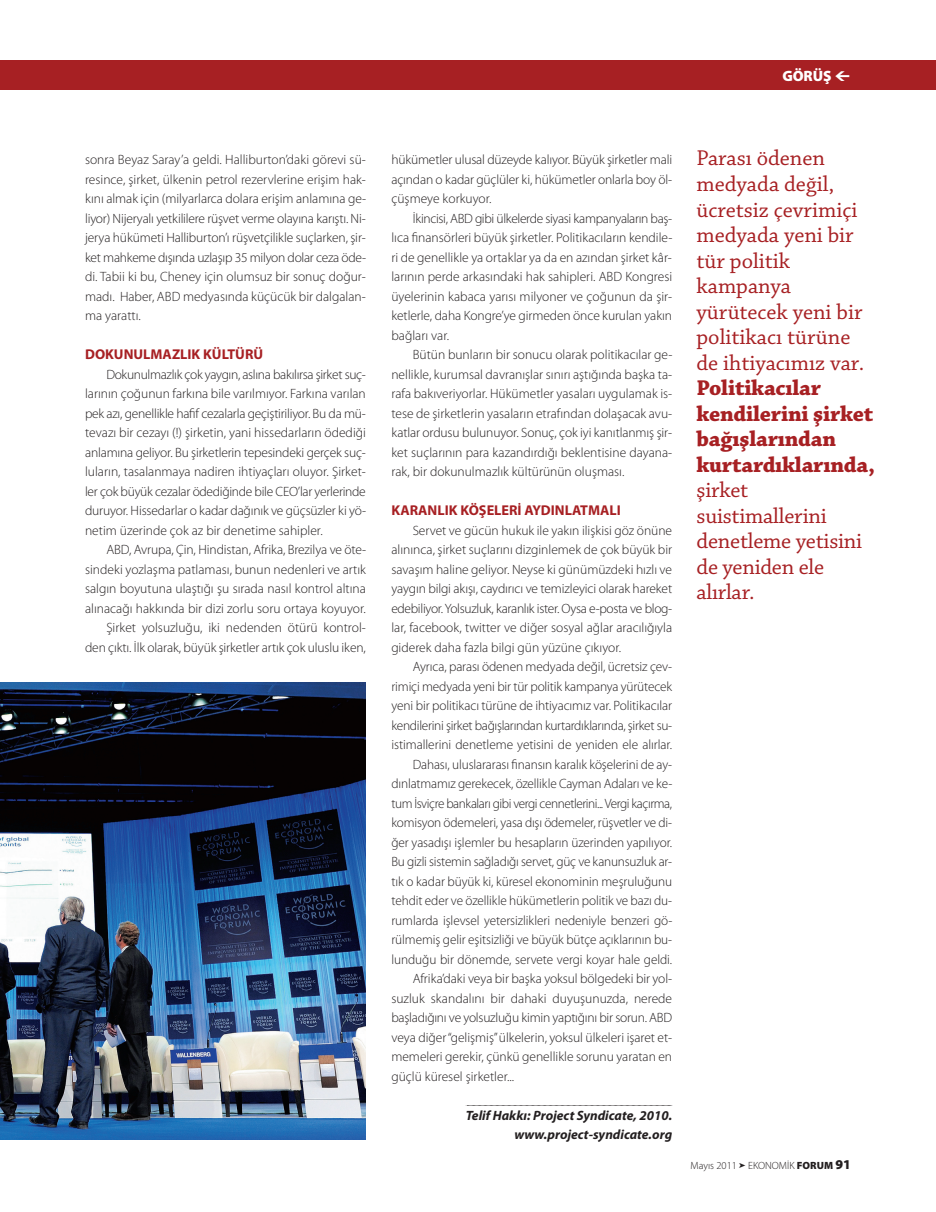
<style>
.page{position:relative;width:936px;height:1212px;background:#fff}
.page>*{position:absolute;margin:0;border:0;box-sizing:border-box;transform-origin:0 0}
.t1{font:22.5px/25.5px "Chaparral Pro";color:#a72023}
.t2{font:700 22.5px/25.5px "Chaparral Pro";letter-spacing:-.01em;color:#a72023}
.t3{font:900 15px "Myriad Pro";letter-spacing:-.005em;color:#fff}
.t4{font:700 14.25px "Myriad Pro";color:#a72023}
.t5{font:300 13.5px/19.5px "Myriad Pro";letter-spacing:-.005em;color:#231f20;text-align:justify}
.t6{font:italic 700 13.5px/19.5px "Myriad Pro";color:#231f20;text-align:right}
.t7{font:300 13.5px "Myriad Pro";letter-spacing:-.025em;color:#231f20}
.t8{font:300 13.5px "Myriad Pro";letter-spacing:-.035em;color:#231f20}
.t9{font:300 10.5px "Myriad Pro";color:#231f20}
.s1{font-weight:900}
.s2{font-weight:900;font-size:13.5px}
</style>
<div class="page">
<div style="left:0;top:60px;width:935px;height:30px;background:#a72023"></div>
<svg style="left:466px;top:1105px;width:206px;height:1px"></svg>
<img style="left:0;top:682px;width:366px;height:458px">
<p class="t3" style="left:782px;top:67px;width:51px">GÖRÜŞ</p>
<p class="t5" style="left:85px;top:151px;width:282px">sonra Beyaz Saray’a geldi. Halliburton’daki görevi sü&shy;resince, şirket, ülkenin petrol rezervlerine erişim hak&shy;kını almak için (milyarlarca dolara erişim anlamına ge&shy;liyor) Nijeryalı yetkililere rüşvet verme olayına karıştı. Ni&shy;jerya hükümeti Halliburton’ı rüşvetçilikle suçlarken, şir&shy;ket mahkeme dışında uzlaşıp 35 milyon dolar ceza öde&shy;di. Tabii ki bu, Cheney için olumsuz bir sonuç doğur&shy;madı. Haber, ABD medyasında küçücük bir dalgalan&shy;ma yarattı.</p>
<p class="t4" style="left:85px;top:346px;width:180px">DOKUNULMAZLIK KÜLTÜRÜ</p>
<p class="t5" style="left:85px;top:365px;width:282px;text-indent:21px">Dokunulmazlık çok yaygın, aslına bakılırsa şirket suç&shy;larının çoğunun farkına bile varılmıyor. Farkına varılan pek azı, genellikle hafif cezalarla geçiştiriliyor. Bu da mü&shy;tevazı bir cezayı (!) şirketin, yani hissedarların ödediği anlamına geliyor. Bu şirketlerin tepesindeki gerçek suç&shy;luların, tasalanmaya nadiren ihtiyaçları oluyor. Şirket&shy;ler çok büyük cezalar ödediğinde bile CEO’lar yerlerinde duruyor. Hissedarlar o kadar dağınık ve güçsüzler ki yö&shy;netim üzerinde çok az bir denetime sahipler.</p>
<p class="t5" style="left:85px;top:541px;width:283px;text-align:right">ABD, Avrupa, Çin, Hindistan, Afrika, Brezilya ve öte&shy;sindeki yozlaşma patlaması, bunun nedenleri ve artık salgın boyutuna ulaştığı şu sırada nasıl kontrol altına alınacağı hakkında bir dizi zorlu soru ortaya koyuyor.<br>Şirket yolsuzluğu, iki nedenden ötürü kontrol&shy;den çıktı. İlk olarak, büyük şirketler artık çok uluslu iken,</p>
<p class="t5" style="left:391px;top:151px;width:282px">hükümetler ulusal düzeyde kalıyor. Büyük şirketler mali açından o kadar güçlüler ki, hükümetler onlarla boy öl&shy;çüşmeye korkuyor.</p>
<p class="t5" style="left:391px;top:209px;width:282px;text-indent:21px">İkincisi, ABD gibi ülkelerde siyasi kampanyaların baş&shy;lıca finansörleri büyük şirketler. Politikacıların kendile&shy;ri de genellikle ya ortaklar ya da en azından şirket kâr&shy;larının perde arkasındaki hak sahipleri. ABD Kongresi üyelerinin kabaca yarısı milyoner ve çoğunun da şir&shy;ketlerle, daha Kongre’ye girmeden önce kurulan yakın bağları var.</p>
<p class="t5" style="left:391px;top:346px;width:282px;text-indent:21px">Bütün bunların bir sonucu olarak politikacılar ge&shy;nellikle, kurumsal davranışlar sınırı aştığında başka ta&shy;rafa bakıveriyorlar. Hükümetler yasaları uygulamak is&shy;tese de şirketlerin yasaların etrafından dolaşacak avu&shy;katlar ordusu bulunuyor. Sonuç, çok iyi kanıtlanmış şir&shy;ket suçlarının para kazandırdığı beklentisine dayana&shy;rak, bir dokunulmazlık kültürünün oluşması.</p>
<p class="t4" style="left:391px;top:502px;width:231px">KARANLIK KÖŞELERİ AYDINLATMALI</p>
<p class="t5" style="left:391px;top:521px;width:282px;text-indent:21px">Servet ve gücün hukuk ile yakın ilişkisi göz önüne alınınca, şirket suçlarını dizginlemek de çok büyük bir savaşım haline geliyor. Neyse ki günümüzdeki hızlı ve yaygın bilgi akışı, caydırıcı ve temizleyici olarak hareket edebiliyor. Yolsuzluk, karanlık ister. Oysa e-posta ve blog&shy;lar, facebook, twitter ve diğer sosyal ağlar aracılığıyla giderek daha fazla bilgi gün yüzüne çıkıyor.</p>
<p class="t5" style="left:412px;top:658px;width:261px">Ayrıca, parası ödenen medyada değil, ücretsiz çev-</p>
<p class="t5" style="left:391px;top:677px;width:282px">rimiçi medyada yeni bir tür politik kampanya yürütecek</p>
<p class="t5" style="left:391px;top:697px;width:282px">yeni bir politikacı türüne de ihtiyacımız var. Politikacılar</p>
<p class="t7" style="left:391px;top:720px;width:282px">kendilerini şirket bağışlarından kurtardıklarında, şirket su-</p>
<p class="t5" style="left:391px;top:736px;width:282px">istimallerini denetleme yetisini de yeniden ele alırlar.</p>
<p class="t5" style="left:412px;top:755px;width:261px">Dahası, uluslararası finansın karalık köşelerini de ay-</p>
<p class="t5" style="left:391px;top:775px;width:282px">dınlatmamız gerekecek, özellikle Cayman Adaları ve ke-</p>
<p class="t8" style="left:391px;top:798px;width:282px">tum İsviçre bankaları gibi vergi cennetlerini... Vergi kaçırma,</p>
<p class="t5" style="left:391px;top:814px;width:282px">komisyon ödemeleri, yasa dışı ödemeler, rüşvetler ve di-</p>
<p class="t5" style="left:391px;top:833px;width:282px">ğer yasadışı işlemler bu hesapların üzerinden yapılıyor.</p>
<p class="t5" style="left:391px;top:853px;width:282px">Bu gizli sistemin sağladığı servet, güç ve kanunsuzluk ar-</p>
<p class="t5" style="left:391px;top:872px;width:282px">tık o kadar büyük ki, küresel ekonominin meşruluğunu</p>
<p class="t5" style="left:391px;top:892px;width:282px">tehdit eder ve özellikle hükümetlerin politik ve bazı du-</p>
<p class="t5" style="left:391px;top:911px;width:282px">rumlarda işlevsel yetersizlikleri nedeniyle benzeri gö-</p>
<p class="t5" style="left:391px;top:931px;width:282px">rülmemiş gelir eşitsizliği ve büyük bütçe açıklarının bu-</p>
<p class="t5" style="left:391px;top:950px;width:282px">lunduğu bir dönemde, servete vergi koyar hale geldi.</p>
<p class="t5" style="left:412px;top:970px;width:261px">Afrika’daki veya bir başka yoksul bölgedeki bir yol-</p>
<p class="t5" style="left:391px;top:989px;width:282px">suzluk skandalını bir dahaki duyuşunuzda, nerede</p>
<p class="t5" style="left:391px;top:1009px;width:282px">başladığını ve yolsuzluğu kimin yaptığını bir sorun. ABD</p>
<p class="t5" style="left:391px;top:1028px;width:282px">veya diğer “gelişmiş” ülkelerin, yoksul ülkeleri işaret et-</p>
<p class="t5" style="left:391px;top:1048px;width:282px">memeleri gerekir, çünkü genellikle sorunu yaratan en</p>
<p class="t5" style="left:391px;top:1067px;width:124px">güçlü küresel şirketler...</p>
<p class="t6" style="left:466px;top:1106px;width:208px">Telif Hakkı: Project Syndicate, 2010. www.project-syndicate.org</p>
<h1 class="t1" style="left:696px;top:145px;width:169px">Parası ödenen medyada değil, ücretsiz çevrimiçi medyada yeni bir tür politik kampanya yürütecek yeni bir politikacı türüne de ihtiyacımız var.</h1>
<h1 class="t2" style="left:696px;top:377px;width:180px">Politikacılar kendilerini şirket bağışlarından kurtardıklarında,</h1>
<h1 class="t1" style="left:696px;top:476px;width:167px">şirket suistimallerini denetleme yetisini de yeniden ele alırlar.</h1>
<p class="t9" style="left:690px;top:1161px;width:162px">Mayıs 2011 EKONOMİK <span class="s1">FORUM</span> <span class="s2">91</span></p>
</div>
